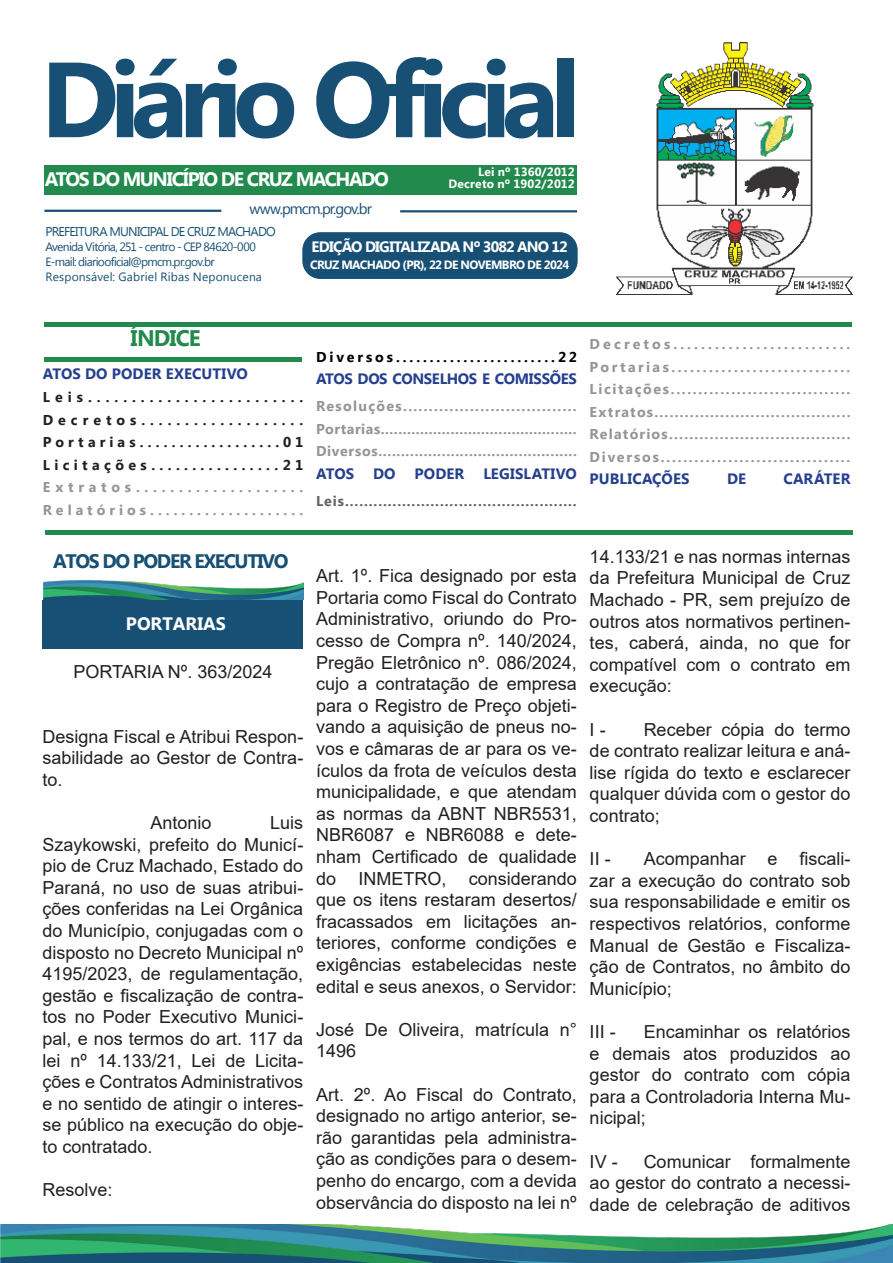
<style>
.page{position:relative;width:893px;height:1263px;background:#fff}
.page>*{position:absolute;margin:0;border:0;box-sizing:border-box;transform-origin:0 0}
.t1{font:700 106.5px "Myanmar Text";letter-spacing:-.085em;color:#175074}
.t2{font:700 22.5px "Myanmar Text";letter-spacing:-.04em;color:#228a4c}
.t3{font:700 19.5px "Myanmar Text";letter-spacing:-.075em;color:#fff}
.t4{font:700 19.5px "Myanmar Text";letter-spacing:-.07em;color:#175074}
.t5{font:18px/21.6px "Arial";color:#231f20;text-align:justify}
.t6{font:700 18px "Myanmar Text";color:#fff}
.t7{font:700 15px "Myanmar Text";color:#253f8e}
.t8{font:700 15px "Myanmar Text";letter-spacing:-.05em;color:#fff}
.t9{font:700 15px "Myanmar Text";letter-spacing:-.025em;color:#253f8e}
.t10{font:15px "Myanmar Text";letter-spacing:-.065em;color:#175074}
.t11{font:700 14.25px/22.5px "Myanmar Text";letter-spacing:.11em;color:#939598;text-align:justify}
.t12{font:700 14.25px "Myanmar Text";letter-spacing:.305em;color:#231f20}
.t13{font:700 14.25px "Myanmar Text";letter-spacing:.035em;color:#939598}
.t14{font:700 14.25px "Myanmar Text";color:#636366}
.t15{font:700 14.25px "Myanmar Text";letter-spacing:.05em;color:#939598}
.t16{font:700 14.25px "Myanmar Text";letter-spacing:.09em;color:#939598}
.t17{font:700 14.25px "Myanmar Text";letter-spacing:.165em;color:#939598}
.t18{font:700 14.25px "Myanmar Text";letter-spacing:.2em;color:#000}
.t19{font:700 14.25px "Myanmar Text";letter-spacing:.215em;color:#939598}
.t20{font:700 14.25px "Myanmar Text";letter-spacing:.28em;color:#939598}
.t21{font:700 14.25px "Myanmar Text";letter-spacing:.285em;color:#231f20}
.t22{font:700 14.25px "Myanmar Text";letter-spacing:.335em;color:#939598}
.t23{font:700 14.25px "Myanmar Text";letter-spacing:.345em;color:#231f20}
.t24{font:12.75px "Myanmar Text";letter-spacing:-.06em;color:#175074}
.t25{font:12px "Myanmar Text";letter-spacing:-.05em;color:#175074}
.t26{font:12px "Myanmar Text";letter-spacing:.015em;color:#175074}
.t27{font:700 12px "Myanmar Text";letter-spacing:-.04em;color:#fff}
.t28{font:700 12px "Myanmar Text";letter-spacing:.015em;color:#fff}
.t29{font:700 12px "Myanmar Text";letter-spacing:.005em;color:#fff}
</style>
<div class="page">
<img style="left:616px;top:42px;width:236px;height:252px">
<div style="left:44px;top:165px;width:533px;height:29px;background:#228a4c"></div>
<hr style="left:44px;top:210px;width:177px;height:2px;background:#175074">
<hr style="left:400px;top:210px;width:177px;height:2px;background:#175074">
<div style="left:302px;top:232px;width:276px;height:47px;background:#175074;border-radius:18px"></div>
<hr style="left:44px;top:322px;width:808px;height:4px;background:#228a4c">
<div style="left:45px;top:530px;width:808px;height:5px;background:#228a4c"></div>
<div style="left:44px;top:357px;width:258px;height:5px;background:#228a4c"></div>
<img style="left:0;top:1224px;width:893px;height:39px">
<img style="left:43px;top:580px;width:260px;height:20px">
<div style="left:43px;top:600px;width:260px;height:48px;background:#175074"></div>
<p class="t1" style="left:41px;top:38px;width:541px">Diário Oficial</p>
<p class="t3" style="left:45px;top:168px;width:346px">ATOS DO MUNICÍPIO DE CRUZ MACHADO</p>
<p class="t29" style="left:478px;top:164px;width:98px">Lei nº 1360/2012</p>
<p class="t28" style="left:448px;top:176px;width:128px">Decreto nº 1902/2012</p>
<p class="t10" style="left:249px;top:200px;width:124px">www.pmcm.pr.gov.br</p>
<p class="t24" style="left:45px;top:224px;width:232px">PREFEITURA MUNICIPAL DE CRUZ MACHADO</p>
<p class="t25" style="left:45px;top:240px;width:212px">Avenida Vitória, 251 - centro - CEP 84620-000</p>
<p class="t25" style="left:45px;top:255px;width:171px">E-mail: diariooficial@pmcm.pr.gov.br</p>
<p class="t26" style="left:45px;top:270px;width:218px">Responsável: Gabriel Ribas Neponucena</p>
<p class="t8" style="left:312px;top:238px;width:258px">EDIÇÃO DIGITALIZADA Nº 3082 ANO 12</p>
<p class="t27" style="left:310px;top:258px;width:261px">CRUZ MACHADO (PR), 22 DE NOVEMBRO DE 2024</p>
<p class="t2" style="left:131px;top:325px;width:72px">ÍNDICE</p>
<p class="t7" style="left:43px;top:365px;width:207px">ATOS DO PODER EXECUTIVO</p>
<p class="t12" style="left:43px;top:389px;width:262px">Leis.........................</p>
<p class="t23" style="left:43px;top:411px;width:262px">Decretos...................</p>
<p class="t21" style="left:43px;top:434px;width:262px">Portarias..................01</p>
<p class="t12" style="left:43px;top:456px;width:262px">Licitações................21</p>
<p class="t22" style="left:43px;top:479px;width:262px">Extratos....................</p>
<p class="t20" style="left:43px;top:501px;width:262px">Relatórios....................</p>
<p class="t18" style="left:316px;top:348px;width:262px">Diversos........................22</p>
<p class="t9" style="left:316px;top:370px;width:262px">ATOS DOS CONSELHOS E COMISSÕES</p>
<p class="t16" style="left:316px;top:398px;width:262px">Resoluções..................................</p>
<p class="t13" style="left:316px;top:420px;width:262px">Portarias.............................................</p>
<p class="t15" style="left:316px;top:443px;width:262px">Diversos............................................</p>
<p class="t7" style="left:316px;top:465px;width:40px">ATOS</p>
<p class="t7" style="left:373px;top:465px;width:24px">DO</p>
<p class="t7" style="left:415px;top:465px;width:51px">PODER</p>
<p class="t7" style="left:483px;top:465px;width:95px">LEGISLATIVO</p>
<p class="t14" style="left:316px;top:492px;width:262px">Leis.................................................</p>
<p class="t19" style="left:590px;top:336px;width:262px">Decretos..........................</p>
<p class="t17" style="left:590px;top:359px;width:262px">Portarias.............................</p>
<p class="t11" style="left:590px;top:378px;width:262px">Licitações.................................</p>
<p class="t11" style="left:590px;top:401px;width:262px">Extratos.......................................<br>Relatórios....................................<br>Diversos..................................</p>
<p class="t7" style="left:590px;top:470px;width:102px">PUBLICAÇÕES</p>
<p class="t7" style="left:727px;top:470px;width:21px">DE</p>
<p class="t7" style="left:783px;top:470px;width:69px">CARÁTER</p>
<p class="t4" style="left:53px;top:549px;width:237px">ATOS DO PODER EXECUTIVO</p>
<p class="t6" style="left:126px;top:613px;width:101px">PORTARIAS</p>
<p class="t5" style="left:73px;top:660px;width:200px">PORTARIA Nº. 363/2024</p>
<p class="t5" style="left:43px;top:725px;width:262px">Designa Fiscal e Atribui Respon&shy;sabilidade ao Gestor de Contra&shy;to.</p>
<p class="t5" style="left:151px;top:812px;width:63px">Antonio</p>
<p class="t5" style="left:43px;top:812px;width:262px;text-indent:228px">Luis Szaykowski, prefeito do Municí&shy;pio de Cruz Machado, Estado do Paraná, no uso de suas atribui&shy;ções conferidas na Lei Orgânica do Município, conjugadas com o disposto no Decreto Municipal nº 4195/2023, de regulamentação, gestão e fiscalização de contra&shy;tos no Poder Executivo Munici&shy;pal, e nos termos do art. 117 da lei nº 14.133/21, Lei de Licita&shy;ções e Contratos Administrativos e no sentido de atingir o interes&shy;se público na execução do obje&shy;to contratado.</p>
<p class="t5" style="left:43px;top:1179px;width:72px">Resolve:</p>
<p class="t5" style="left:316px;top:565px;width:262px">Art. 1º. Fica designado por esta Portaria como Fiscal do Contrato Administrativo, oriundo do Pro&shy;cesso de Compra nº. 140/2024, Pregão Eletrônico nº. 086/2024, cujo a contratação de empresa para o Registro de Preço objeti&shy;vando a aquisição de pneus no&shy;vos e câmaras de ar para os ve&shy;ículos da frota de veículos desta municipalidade, e que atendam as normas da ABNT NBR5531, NBR6087 e NBR6088 e dete&shy;nham Certificado de qualidade do INMETRO, considerando que os itens restaram desertos/ fracassados em licitações an&shy;teriores, conforme condições e exigências estabelecidas neste edital e seus anexos, o Servidor:</p>
<p class="t5" style="left:316px;top:1019px;width:262px">José De Oliveira, matrícula n°<br>1496</p>
<p class="t5" style="left:316px;top:1083px;width:262px">Art. 2º. Ao Fiscal do Contrato, designado no artigo anterior, se&shy;rão garantidas pela administra&shy;ção as condições para o desem&shy;penho do encargo, com a devida observância do disposto na lei nº</p>
<p class="t5" style="left:590px;top:545px;width:262px">14.133/21 e nas normas internas da Prefeitura Municipal de Cruz Machado - PR, sem prejuízo de outros atos normativos pertinen&shy;tes, caberá, ainda, no que for compatível com o contrato em execução:</p>
<p class="t5" style="left:590px;top:718px;width:17px">I -</p>
<p class="t5" style="left:590px;top:718px;width:262px;text-indent:54px">Receber cópia do termo de contrato realizar leitura e aná&shy;lise rígida do texto e esclarecer qualquer dúvida com o gestor do contrato;</p>
<p class="t5" style="left:590px;top:848px;width:23px">II -</p>
<p class="t5" style="left:590px;top:848px;width:262px;text-indent:54px">Acompanhar e fiscali&shy;zar a execução do contrato sob sua responsabilidade e emitir os respectivos relatórios, conforme Manual de Gestão e Fiscaliza&shy;ção de Contratos, no âmbito do Município;</p>
<p class="t5" style="left:590px;top:1021px;width:28px">III -</p>
<p class="t5" style="left:590px;top:1021px;width:262px;text-indent:54px">Encaminhar os relatórios e demais atos produzidos ao gestor do contrato com cópia para a Controladoria Interna Mu&shy;nicipal;</p>
<p class="t5" style="left:590px;top:1150px;width:30px">IV -</p>
<p class="t5" style="left:590px;top:1150px;width:262px;text-indent:54px">Comunicar formalmente ao gestor do contrato a necessi&shy;dade de celebração de aditivos</p>
</div>
